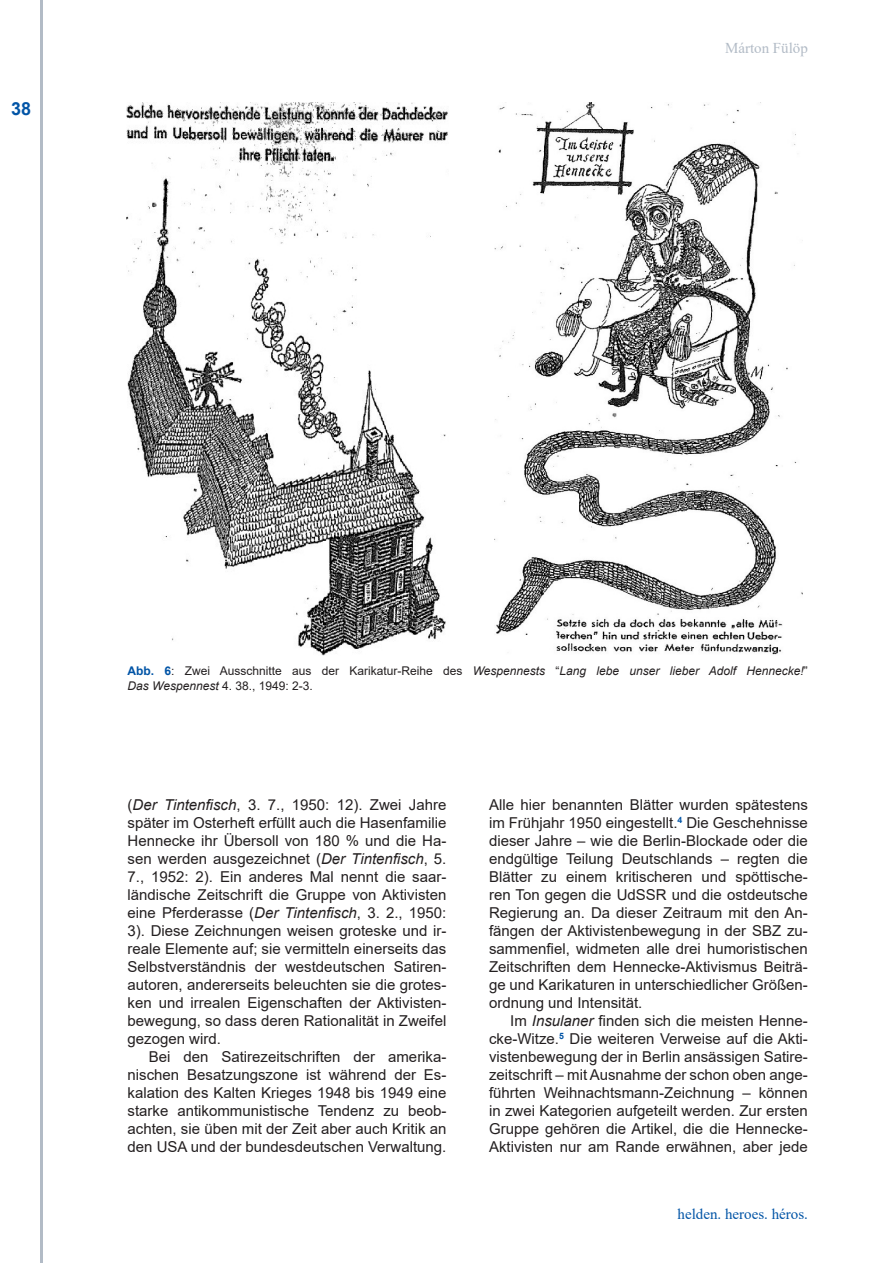
<style>
.page{position:relative;width:893px;height:1263px;background:#fff}
.page>*{position:absolute;margin:0;border:0;box-sizing:border-box;transform-origin:0 0}
.t1{font:700 18px "Arial";color:#0154a6}
.Text{font:15px/18px "Arial";color:#231f20;text-align:justify}
.t2{font:15px "Times New Roman";color:#0154a6}
.t3{font:15px "Times New Roman";color:#b2bbc6}
.Text-2{font:12px/14.4px "Arial";color:#231f20}
.s1{font-weight:700;color:#0154a6}
.s2{font-style:italic}
</style>
<div class="page">
<hr style="left:40px;top:0;width:3px;height:1263px;background:#b2bbc6">
<img style="left:126px;top:102px;width:322px;height:554px">
<img style="left:494px;top:102px;width:309px;height:553px">
<p class="t1" style="left:11px;top:96px;width:22px">38</p>
<p class="t3" style="left:725px;top:37px;width:84px">Márton Fülöp</p>
<p class="Text-2" style="left:128px;top:664px;width:682px"><span class="s1">Abb. 6</span>: Zwei Ausschnitte aus der Karikatur-Reihe des <span class="s2">Wespennests</span> “<span class="s2">Lang lebe unser lieber Adolf Hennecke!</span>”<br><span class="s2">Das Wespennest</span> 4. 38., 1949: 2-3.</p>
<p class="Text" style="left:128px;top:796px;width:320px">(<span class="s2">Der Tintenfisch</span>, 3. 7., 1950: 12). Zwei Jahre später im Osterheft erfüllt auch die Hasenfamilie Hennecke ihr Übersoll von 180 % und die Ha&shy;sen werden ausgezeichnet (<span class="s2">Der Tintenfisch</span>, 5.<br>7., 1952: 2). Ein anderes Mal nennt die saar&shy;ländische Zeitschrift die Gruppe von Aktivisten eine Pferderasse (<span class="s2">Der Tintenfisch</span>, 3. 2., 1950:<br>3). Diese Zeichnungen weisen groteske und ir&shy;reale Elemente auf; sie vermitteln einerseits das Selbstverständnis der westdeutschen Satiren&shy;autoren, andererseits beleuchten sie die grotes&shy;ken und irrealen Eigenschaften der Aktivisten&shy;bewegung, so dass deren Rationalität in Zweifel gezogen wird.</p>
<p class="Text" style="left:128px;top:1048px;width:320px;text-indent:21px">Bei den Satirezeitschriften der amerika&shy;nischen Besatzungszone ist während der Es&shy;kalation des Kalten Krieges 1948 bis 1949 eine starke antikommunistische Tendenz zu beob&shy;achten, sie üben mit der Zeit aber auch Kritik an den USA und der bundesdeutschen Verwaltung.</p>
<p class="Text" style="left:489px;top:796px;width:320px">Alle hier benannten Blätter wurden spätestens im Frühjahr 1950 eingestellt.<sup>4</sup> Die Geschehnisse dieser Jahre – wie die Berlin-Blockade oder die endgültige Teilung Deutschlands – regten die Blätter zu einem kritischeren und spöttische&shy;ren Ton gegen die UdSSR und die ostdeutsche Regierung an. Da dieser Zeitraum mit den An&shy;fängen der Aktivistenbewegung in der SBZ zu&shy;sammenfiel, widmeten alle drei humoristischen Zeitschriften dem Hennecke-Aktivismus Beiträ&shy;ge und Karikaturen in unterschiedlicher Größen&shy;ordnung und Intensität.</p>
<p class="Text" style="left:489px;top:1012px;width:320px;text-indent:21px">Im <span class="s2">Insulaner</span> finden sich die meisten Henne&shy;cke-Witze.<sup>5</sup> Die weiteren Verweise auf die Akti&shy;vistenbewegung der in Berlin ansässigen Satire&shy;zeitschrift – mit Ausnahme der schon oben ange&shy;führten Weihnachtsmann-Zeichnung – können in zwei Kategorien aufgeteilt werden. Zur ersten Gruppe gehören die Artikel, die die Hennecke-Aktivisten nur am Rande erwähnen, aber jede</p>
<p class="t2" style="left:678px;top:1204px;width:132px">helden. heroes. héros.</p>
</div>
